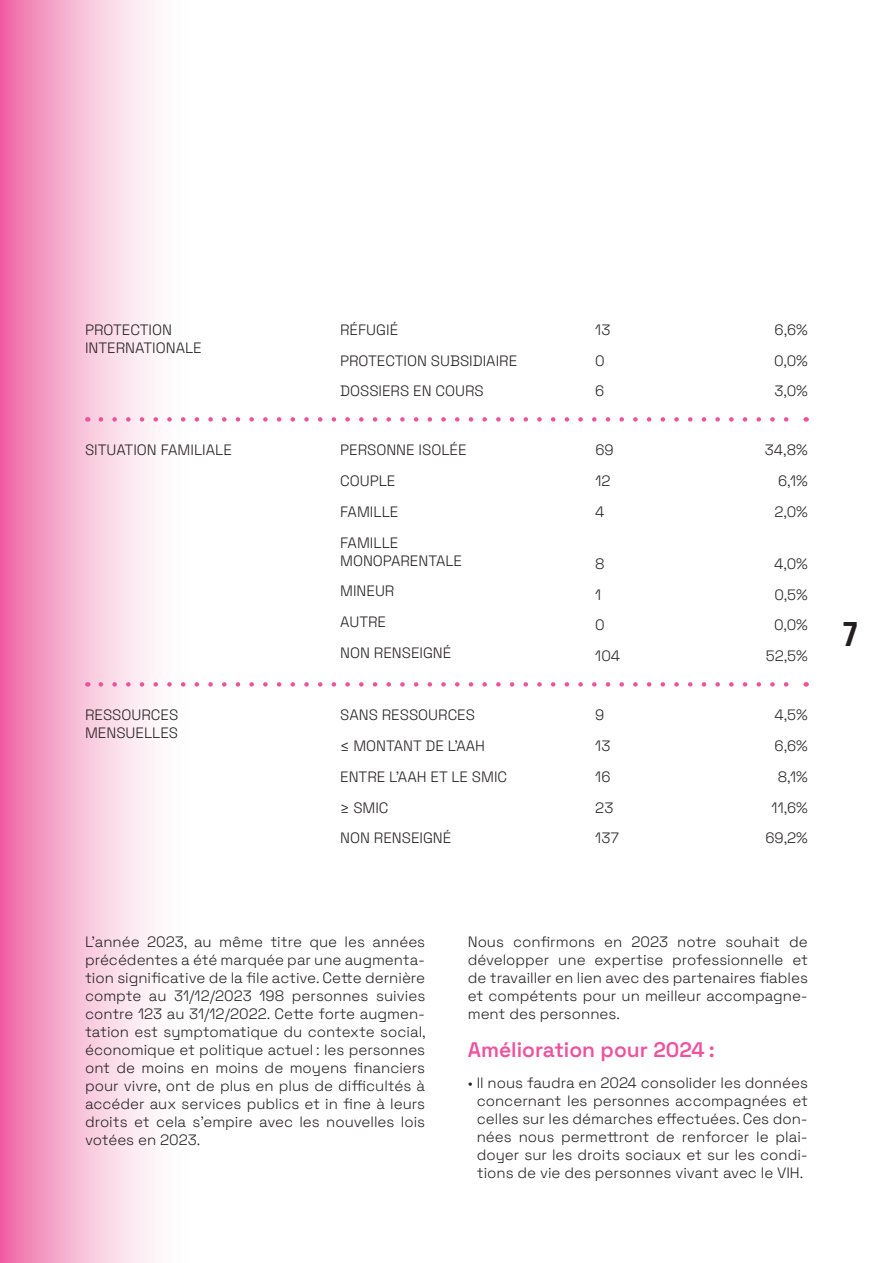
<style>
.page{position:relative;width:893px;height:1263px;background:#fff}
.page>*{position:absolute;margin:0;border:0;box-sizing:border-box;transform-origin:0 0}
.t1{font:900 30px "Big Shoulders Display";color:#231f20}
.Texte{font:600 21px "Space Grotesk";color:#ee519e}
.Texte-2{font:300 15px/18px "Space Grotesk";color:#231f20}
</style>
<div class="page">
<svg style="left:0;top:0;width:154px;height:1263px;background:#f6b6d3"></svg>
<svg style="left:101px;top:417px;width:688px;height:5px"></svg>
<svg style="left:101px;top:682px;width:688px;height:5px"></svg>
<p class="Texte-2" style="left:85px;top:320px;width:118px">PROTECTION<br>INTERNATIONALE</p>
<p class="Texte-2" style="left:340px;top:320px;width:59px">RÉFUGIÉ</p>
<p class="Texte-2" style="left:340px;top:351px;width:179px">PROTECTION SUBSIDIAIRE</p>
<p class="Texte-2" style="left:340px;top:381px;width:145px">DOSSIERS EN COURS</p>
<p class="Texte-2" style="left:85px;top:440px;width:148px">SITUATION FAMILIALE</p>
<p class="Texte-2" style="left:340px;top:440px;width:128px">PERSONNE ISOLÉE</p>
<p class="Texte-2" style="left:340px;top:471px;width:57px">COUPLE</p>
<p class="Texte-2" style="left:340px;top:502px;width:60px">FAMILLE</p>
<p class="Texte-2" style="left:340px;top:533px;width:123px">FAMILLE<br>MONOPARENTALE</p>
<p class="Texte-2" style="left:340px;top:581px;width:56px">MINEUR</p>
<p class="Texte-2" style="left:340px;top:612px;width:47px">AUTRE</p>
<p class="Texte-2" style="left:340px;top:643px;width:113px">NON RENSEIGNÉ</p>
<p class="Texte-2" style="left:85px;top:705px;width:95px">RESSOURCES<br>MENSUELLES</p>
<p class="Texte-2" style="left:340px;top:705px;width:136px">SANS RESSOURCES</p>
<p class="Texte-2" style="left:340px;top:736px;width:146px">≤ MONTANT DE L'AAH</p>
<p class="Texte-2" style="left:340px;top:767px;width:168px">ENTRE L'AAH ET LE SMIC</p>
<p class="Texte-2" style="left:340px;top:798px;width:50px">≥ SMIC</p>
<p class="Texte-2" style="left:340px;top:828px;width:113px">NON RENSEIGNÉ</p>
<p class="Texte-2" style="left:595px;top:320px;width:17px">13</p>
<p class="Texte-2" style="left:775px;top:320px;width:35px">6,6%</p>
<p class="Texte-2" style="left:595px;top:351px;width:11px">0</p>
<p class="Texte-2" style="left:774px;top:351px;width:35px">0,0%</p>
<p class="Texte-2" style="left:595px;top:381px;width:11px">6</p>
<p class="Texte-2" style="left:774px;top:381px;width:35px">3,0%</p>
<p class="Texte-2" style="left:595px;top:440px;width:20px">69</p>
<p class="Texte-2" style="left:765px;top:440px;width:45px">34,8%</p>
<p class="Texte-2" style="left:595px;top:471px;width:17px">12</p>
<p class="Texte-2" style="left:778px;top:471px;width:31px">6,1%</p>
<p class="Texte-2" style="left:595px;top:502px;width:11px">4</p>
<p class="Texte-2" style="left:774px;top:502px;width:35px">2,0%</p>
<p class="Texte-2" style="left:595px;top:554px;width:11px">8</p>
<p class="Texte-2" style="left:774px;top:554px;width:35px">4,0%</p>
<p class="Texte-2" style="left:595px;top:585px;width:8px">1</p>
<p class="Texte-2" style="left:774px;top:585px;width:35px">0,5%</p>
<p class="Texte-2" style="left:595px;top:615px;width:11px">0</p>
<p class="Texte-2" style="left:774px;top:615px;width:35px">0,0%</p>
<p class="Texte-2" style="left:595px;top:646px;width:26px">104</p>
<p class="Texte-2" style="left:766px;top:646px;width:44px">52,5%</p>
<p class="Texte-2" style="left:595px;top:705px;width:11px">9</p>
<p class="Texte-2" style="left:774px;top:705px;width:35px">4,5%</p>
<p class="Texte-2" style="left:595px;top:736px;width:17px">13</p>
<p class="Texte-2" style="left:775px;top:736px;width:35px">6,6%</p>
<p class="Texte-2" style="left:595px;top:767px;width:17px">16</p>
<p class="Texte-2" style="left:778px;top:767px;width:32px">8,1%</p>
<p class="Texte-2" style="left:595px;top:798px;width:20px">23</p>
<p class="Texte-2" style="left:772px;top:798px;width:38px">11,6%</p>
<p class="Texte-2" style="left:595px;top:828px;width:25px">137</p>
<p class="Texte-2" style="left:765px;top:828px;width:44px">69,2%</p>
<h1 class="t1" style="left:843px;top:609px;width:16px">7</h1>
<p class="Texte-2" style="left:85px;top:932px;width:342px;text-align:justify">L’année 2023, au même titre que les années précédentes a été marquée par une augmenta&shy;tion significative de la file active. Cette dernière compte au 31/12/2023 198 personnes suivies contre 123 au 31/12/2022. Cette forte augmen&shy;tation est symptomatique du contexte social, économique et politique actuel : les personnes ont de moins en moins de moyens financiers pour vivre, ont de plus en plus de difficultés à accéder aux services publics et in fine à leurs droits et cela s’empire avec les nouvelles lois votées en 2023.</p>
<p class="Texte-2" style="left:468px;top:932px;width:342px;text-align:justify">Nous confirmons en 2023 notre souhait de développer une expertise professionnelle et de travailler en lien avec des partenaires fiables et compétents pour un meilleur accompagne&shy;ment des personnes.</p>
<p class="Texte" style="left:468px;top:1033px;width:248px">Amélioration pour 2024 :</p>
<p class="Texte-2" style="left:477px;top:1073px;width:333px;text-align:justify;text-indent:-9px">• Il nous faudra en 2024 consolider les données concernant les personnes accompagnées et celles sur les démarches effectuées. Ces don&shy;nées nous permettront de renforcer le plai&shy;doyer sur les droits sociaux et sur les condi&shy;tions de vie des personnes vivant avec le VIH.</p>
</div>
